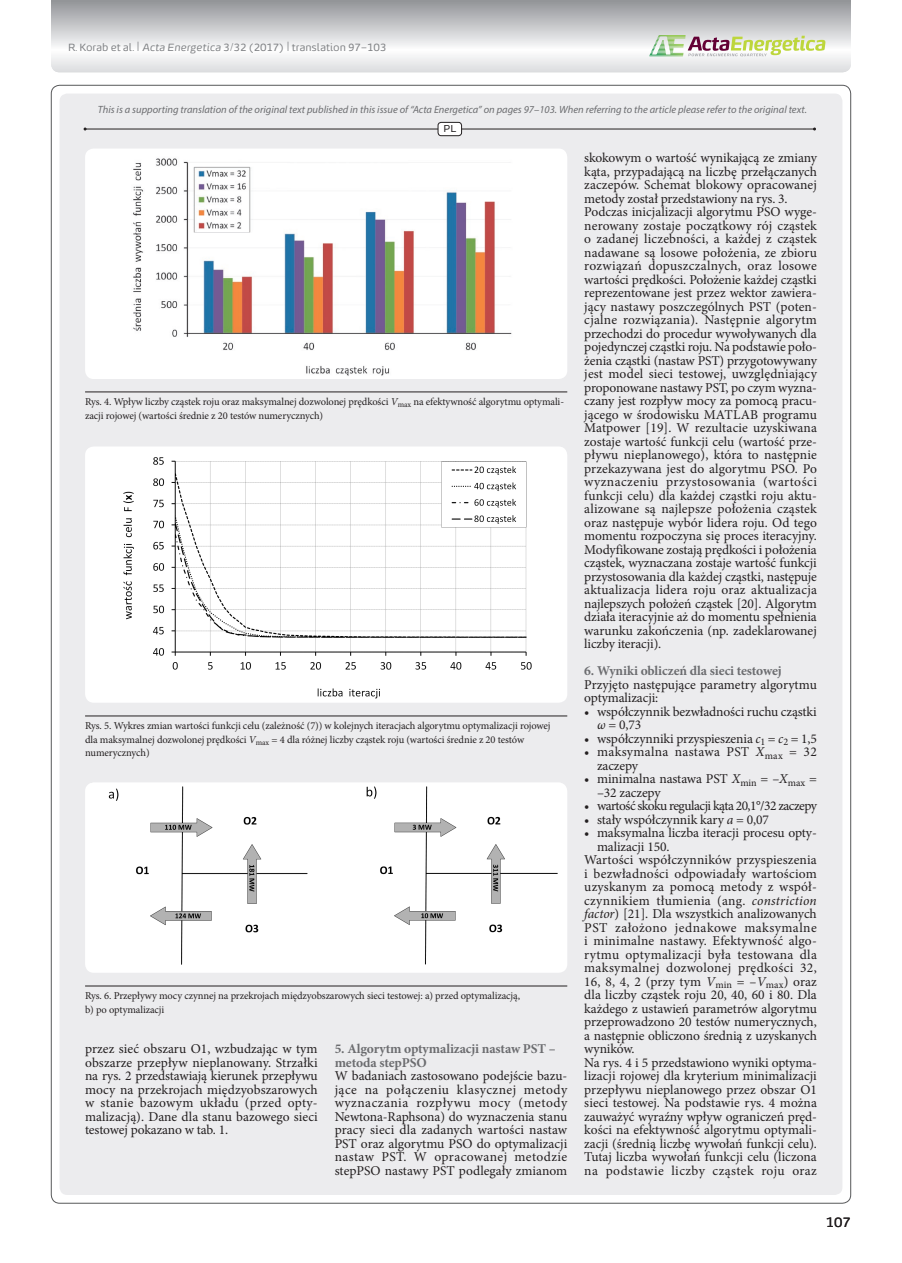
<style>
.page{position:relative;width:902px;height:1263px;background:#fff}
.page>*{position:absolute;margin:0;border:0;box-sizing:border-box;transform-origin:0 0}
.t1{font:13.5px/13.5px "Minion Pro";color:#231f20}
.t2{font:13.5px/13.5px "Minion Pro";letter-spacing:.02em;color:#231f20}
.t3{font:700 13.5px/13.5px "Minion Pro";letter-spacing:-.01em;color:#6c6d70}
.t4{font:13.5px "Minion Pro";letter-spacing:-.04em;color:#231f20}
.t5{font:13.5px "Minion Pro";letter-spacing:.025em;color:#231f20}
.t6{font:13.5px "Minion Pro";letter-spacing:.03em;color:#231f20}
.t7{font:13.5px "Minion Pro";letter-spacing:.035em;color:#231f20}
.t8{font:13.5px "Energa";color:#231f20}
.t9{font:10.5px/13.5px "Minion Pro";letter-spacing:-.01em;color:#231f20}
.t10{font:italic 10.5px "Myriad Pro";color:#6c6d70}
.t11{font:10.5px "Energa";letter-spacing:-.01em;color:#808285}
.t12{font:10.05px "Energa";color:#231f20}
.s1{font-size:13.5px}
.s2{font-style:italic}
</style>
<div class="page">
<svg style="left:51px;top:0;width:799px;height:72px"></svg>
<div style="left:60px;top:94px;width:782px;height:1101px;background:#ececee;border-radius:8px"></div>
<svg style="left:649px;top:35px;width:176px;height:21px"></svg>
<hr style="left:85px;top:129px;width:729px;height:1px;background:#231f20">
<div style="left:438px;top:122px;width:23px;height:14px;background:#fff;border-radius:3px"></div>
<div style="left:437px;top:122px;width:25px;height:14px;border:1px solid #231f20;border-radius:3px"></div>
<div style="left:85px;top:149px;width:482px;height:230px;background:#fff;border-radius:9px"></div>
<img style="left:133px;top:158px;width:379px;height:218px">
<div style="left:85px;top:446px;width:482px;height:257px;background:#fff;border-radius:9px"></div>
<img style="left:123px;top:457px;width:409px;height:242px">
<hr style="left:85px;top:392px;width:482px;height:1px;background:#231f20">
<hr style="left:85px;top:716px;width:482px;height:1px;background:#231f20">
<div style="left:85px;top:783px;width:482px;height:190px;background:#fff;border-radius:9px"></div>
<img style="left:90px;top:783px;width:468px;height:182px">
<hr style="left:85px;top:986px;width:482px;height:1px;background:#231f20">
<p class="t11" style="left:68px;top:41px;width:320px">R. Korab et al. <span class="s1">|</span> <span class="s2">Acta Energetica</span> 3/32 (2017) <span class="s1">|</span> translation 97–103</p>
<p class="t10" style="left:98px;top:103px;width:710px">This is a supporting translation of the original text published in this issue of “Acta Energetica” on pages 97–103. When referring to the article please refer to the original text.</p>
<p class="t12" style="left:443px;top:122px;width:14px">PL</p>
<p class="t9" style="left:85px;top:395px;width:480px">Rys. 4. Wpływ liczby cząstek roju oraz maksymalnej dozwolonej prędkości <span class="s2">V</span><sub>max</sub> na efektywność algorytmu optymali&shy;zacji rojowej (wartości średnie z 20 testów numerycznych)</p>
<p class="t9" style="left:85px;top:719px;width:467px">Rys. 5. Wykres zmian wartości funkcji celu (zależność (7)) w kolejnych iteracjach algorytmu optymalizacji rojowej dla maksymalnej dozwolonej prędkości <span class="s2">V</span><sub>max</sub> = 4 dla różnej liczby cząstek roju (wartości średnie z 20 testów numerycznych)</p>
<p class="t9" style="left:85px;top:989px;width:436px">Rys. 6. Przepływy mocy czynnej na przekrojach międzyobszarowych sieci testowej: a) przed optymalizacją, b) po optymalizacji</p>
<p class="t1" style="left:85px;top:1042px;width:234px;text-align:justify">przez sieć obszaru O1, wzbudzając w tym obszarze przepływ nieplanowany. Strzałki na rys. 2 przedstawiają kierunek przepływu mocy na przekrojach międzyobszarowych w stanie bazowym układu (przed opty&shy;malizacją). Dane dla stanu bazowego sieci testowej pokazano w tab. 1.</p>
<p class="t3" style="left:334px;top:1042px;width:222px">5. Algorytm optymalizacji nastaw PST – metoda stepPSO</p>
<p class="t1" style="left:334px;top:1069px;width:234px;text-align:justify">W badaniach zastosowano podejście bazu&shy;jące na połączeniu klasycznej metody wyznaczania rozpływu mocy (metody Newtona-Raphsona) do wyznaczenia stanu pracy sieci dla zadanych wartości nastaw PST oraz algorytmu PSO do optymalizacji nastaw PST. W opracowanej metodzie stepPSO nastawy PST podlegały zmianom</p>
<p class="t1" style="left:584px;top:151px;width:234px">skokowym o wartość wynikającą ze zmiany kąta, przypadającą na liczbę przełączanych zaczepów. Schemat blokowy opracowanej metody został przedstawiony na rys. 3.<br>Podczas inicjalizacji algorytmu PSO wyge&shy;nerowany zostaje początkowy rój cząstek o zadanej liczebności, a każdej z cząstek nadawane są losowe położenia, ze zbioru rozwiązań dopuszczalnych, oraz losowe wartości prędkości. Położenie każdej cząstki reprezentowane jest przez wektor zawiera&shy;jący nastawy poszczególnych PST (poten&shy;cjalne rozwiązania). Następnie algorytm przechodzi do procedur wywoływanych dla pojedynczej cząstki roju. Na podstawie poło&shy;żenia cząstki (nastaw PST) przygotowywany jest model sieci testowej, uwzględniający proponowane nastawy PST, po czym wyzna&shy;czany jest rozpływ mocy za pomocą pracu&shy;jącego w środowisku MATLAB programu Matpower [19]. W rezultacie uzyskiwana zostaje wartość funkcji celu (wartość prze&shy;pływu nieplanowego), która to następnie przekazywana jest do algorytmu PSO. Po wyznaczeniu przystosowania (wartości funkcji celu) dla każdej cząstki roju aktu&shy;alizowane są najlepsze położenia cząstek oraz następuje wybór lidera roju. Od tego momentu rozpoczyna się proces iteracyjny.<br>Modyfikowane zostają prędkości i położenia cząstek, wyznaczana zostaje wartość funkcji przystosowania dla każdej cząstki, następuje aktualizacja lidera roju oraz aktualizacja najlepszych położeń cząstek [20]. Algorytm działa iteracyjnie aż do momentu spełnienia warunku zakończenia (np. zadeklarowanej liczby iteracji).</p>
<p class="t3" style="left:584px;top:664px;width:199px">6. Wyniki obliczeń dla sieci testowej</p>
<p class="t1" style="left:584px;top:678px;width:234px">Przyjęto następujące parametry algorytmu optymalizacji:</p>
<p class="t1" style="left:597px;top:705px;width:221px;text-indent:-13px">• współczynnik bezwładności ruchu cząstki <span class="s2">ω</span> = 0,73</p>
<p class="t1" style="left:584px;top:732px;width:234px">• współczynniki przyspieszenia <span class="s2">c</span><sub>1</sub> = <span class="s2">c</span><sub>2</sub> = 1,5</p>
<p class="t2" style="left:597px;top:745px;width:221px;text-indent:-13px">• maksymalna nastawa PST <span class="s2">X</span><sub>max</sub> = 32 zaczepy</p>
<p class="t1" style="left:597px;top:772px;width:221px;text-indent:-13px">• minimalna nastawa PST <span class="s2">X</span><sub>min</sub> = –<span class="s2">X</span><sub>max</sub> = –32 zaczepy</p>
<p class="t4" style="left:584px;top:797px;width:234px">• wartość skoku regulacji kąta 20,1°/32 zaczepy</p>
<p class="t1" style="left:584px;top:813px;width:186px">• stały współczynnik kary <span class="s2">a</span> = 0,07</p>
<p class="t1" style="left:584px;top:826px;width:234px">• maksymalna liczba iteracji procesu opty-</p>
<p class="t1" style="left:597px;top:840px;width:74px">malizacji 150.</p>
<p class="t1" style="left:584px;top:853px;width:234px">Wartości współczynników przyspieszenia</p>
<p class="t1" style="left:584px;top:867px;width:234px">i bezwładności odpowiadały wartościom</p>
<p class="t1" style="left:584px;top:880px;width:234px">uzyskanym za pomocą metody z współ-</p>
<p class="t2" style="left:584px;top:894px;width:234px">czynnikiem tłumienia (ang. <span class="s2">constriction</span></p>
<p class="t1" style="left:584px;top:907px;width:234px"><span class="s2">factor</span>) [21]. Dla wszystkich analizowanych</p>
<p class="t7" style="left:584px;top:918px;width:234px">PST założono jednakowe maksymalne</p>
<p class="t1" style="left:584px;top:934px;width:234px">i minimalne nastawy. Efektywność algo-</p>
<p class="t2" style="left:584px;top:948px;width:234px">rytmu optymalizacji była testowana dla</p>
<p class="t5" style="left:584px;top:959px;width:234px">maksymalnej dozwolonej prędkości 32,</p>
<p class="t1" style="left:584px;top:975px;width:234px">16, 8, 4, 2 (przy tym <span class="s2">V</span><sub>min</sub> = –<span class="s2">V</span><sub>max</sub>) oraz</p>
<p class="t1" style="left:584px;top:988px;width:234px">dla liczby cząstek roju 20, 40, 60 i 80. Dla</p>
<p class="t1" style="left:584px;top:1002px;width:234px">każdego z ustawień parametrów algorytmu</p>
<p class="t1" style="left:584px;top:1015px;width:234px">przeprowadzono 20 testów numerycznych,</p>
<p class="t1" style="left:584px;top:1029px;width:234px">a następnie obliczono średnią z uzyskanych</p>
<p class="t1" style="left:584px;top:1042px;width:52px">wyników.</p>
<p class="t1" style="left:584px;top:1056px;width:234px">Na rys. 4 i 5 przedstawiono wyniki optyma-</p>
<p class="t1" style="left:584px;top:1069px;width:234px">lizacji rojowej dla kryterium minimalizacji</p>
<p class="t1" style="left:584px;top:1083px;width:234px">przepływu nieplanowego przez obszar O1</p>
<p class="t1" style="left:584px;top:1096px;width:234px">sieci testowej. Na podstawie rys. 4 można</p>
<p class="t1" style="left:584px;top:1110px;width:234px">zauważyć wyraźny wpływ ograniczeń pręd-</p>
<p class="t1" style="left:584px;top:1123px;width:234px">kości na efektywność algorytmu optymali-</p>
<p class="t1" style="left:584px;top:1137px;width:234px">zacji (średnią liczbę wywołań funkcji celu).</p>
<p class="t1" style="left:584px;top:1150px;width:234px">Tutaj liczba wywołań funkcji celu (liczona</p>
<p class="t6" style="left:584px;top:1161px;width:234px">na podstawie liczby cząstek roju oraz</p>
<p class="t8" style="left:825px;top:1213px;width:26px">107</p>
</div>
